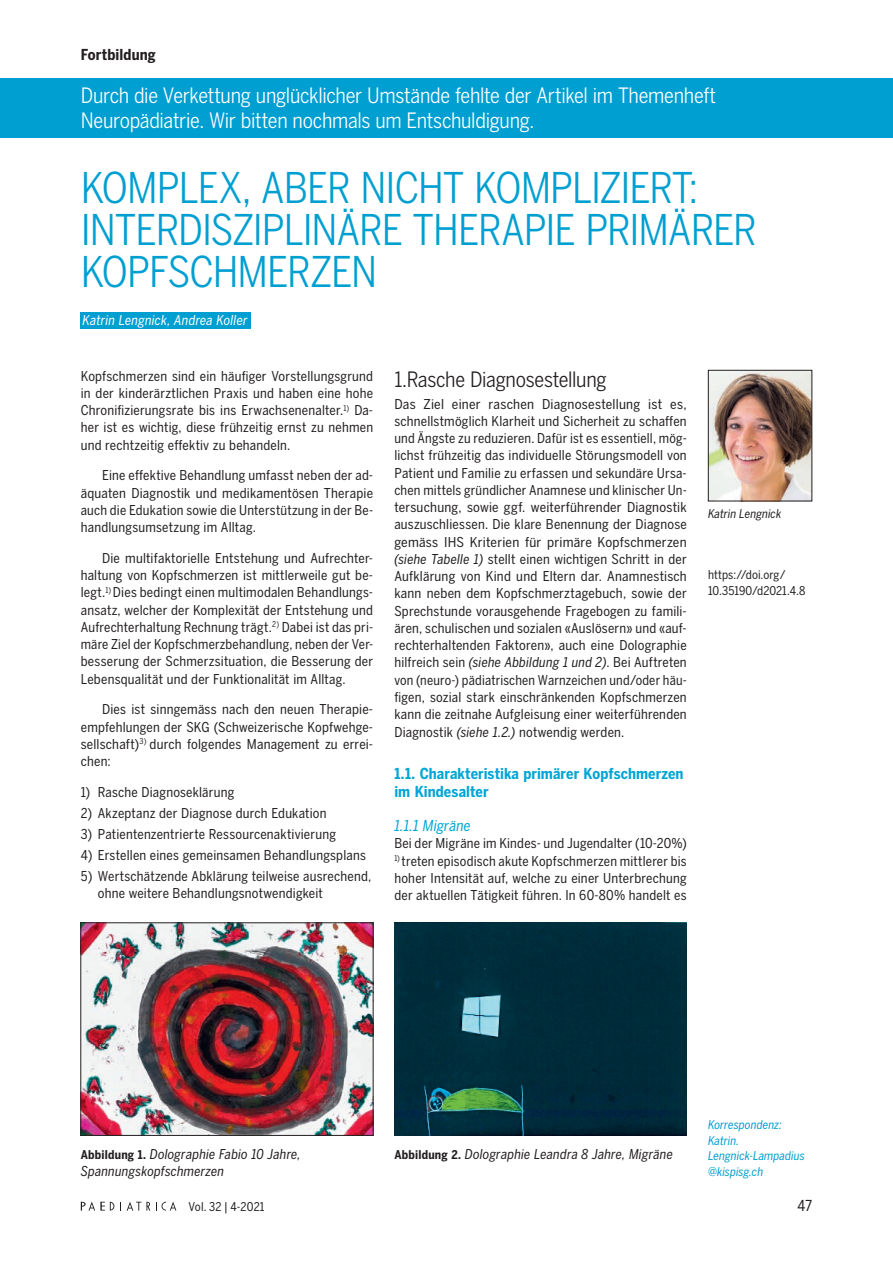
<style>
.page{position:relative;width:893px;height:1263px;background:#fff}
.page>*{position:absolute;margin:0;border:0;box-sizing:border-box;transform-origin:0 0}
.t1{font:42px/42px "Benton Sans Condensed";letter-spacing:-.025em;color:#009fd1}
.t2{font:21px/25.2px "Benton Sans Condensed";letter-spacing:-.015em;color:#fff}
.t3{font:21px "Benton Sans Condensed";letter-spacing:-.015em;color:#231f20}
.t4{font:700 15px/17.2px "Benton Sans Condensed";letter-spacing:.005em;color:#00a6d6}
.t5{font:italic 15px "Benton Sans Condensed";letter-spacing:.005em;color:#00a6d6}
.t6{font:700 15px "Benton Sans Condensed";letter-spacing:.01em;color:#231f20}
.t7{font:15px "Benton Sans Condensed";color:#231f20}
.t8{font:13.5px/17.2px "Benton Sans Condensed";letter-spacing:.015em;color:#231f20;text-align:justify}
.t9{font:italic 13.5px/17.2px "Benton Sans Condensed";letter-spacing:.015em;color:#231f20}
.t10{font:italic 13.5px "Benton Sans Condensed";letter-spacing:.01em;color:#fff}
.t11{font:italic 12px/15.8px "Benton Sans Condensed";color:#009fd1}
.t12{font:12px/15.8px "Benton Sans Condensed";letter-spacing:.005em;color:#231f20}
.t13{font:italic 12px "Benton Sans Condensed";letter-spacing:-.005em;color:#231f20}
.s1{font-style:italic}
.s2{font-weight:700;font-style:normal;font-size:12px}
</style>
<div class="page">
<svg style="left:156px;top:1201px;width:20px;height:9px"></svg>
<svg style="left:127px;top:1201px;width:23px;height:10px"></svg>
<svg style="left:81px;top:1201px;width:40px;height:9px"></svg>
<div style="left:80px;top:312px;width:170px;height:17px;background:#009fd1"></div>
<img style="left:710px;top:372px;width:100px;height:127px">
<div style="left:708px;top:370px;width:104px;height:131px;border:1px solid #231f20"></div>
<div style="left:0;top:79px;width:893px;height:59px;background:#009fd1"></div>
<img style="left:82px;top:924px;width:289px;height:210px">
<div style="left:80px;top:922px;width:293px;height:214px;border:1px solid #231f20"></div>
<img style="left:394px;top:923px;width:293px;height:212px">
<p class="t6" style="left:81px;top:45px;width:77px">Fortbildung</p>
<h2 class="t2" style="left:81px;top:82px;width:637px">Durch die Verkettung unglücklicher Umstände fehlte der Artikel im Themenheft<br>Neuropädiatrie. Wir bitten nochmals um Entschuldigung.</h2>
<h1 class="t1" style="left:81px;top:167px;width:678px">KOMPLEX, ABER NICHT KOMPLIZIERT:<br>INTERDISZIPLINÄRE THERAPIE PRIMÄRER<br>KOPFSCHMERZEN</h1>
<p class="t10" style="left:82px;top:312px;width:167px">Katrin Lengnick, Andrea Koller</p>
<p class="t8" style="left:81px;top:367px;width:294px">Kopfschmerzen sind ein häufiger Vorstellungsgrund in der kinderärztlichen Praxis und haben eine hohe Chronifizierungsrate bis ins Erwachsenenalter.<sup>1)</sup> Da&shy;her ist es wichtig, diese frühzeitig ernst zu nehmen und rechtzeitig effektiv zu behandeln.</p>
<p class="t8" style="left:81px;top:467px;width:294px;text-indent:21px">Eine effektive Behandlung umfasst neben der ad&shy;äquaten Diagnostik und medikamentösen Therapie auch die Edukation sowie die Unterstützung in der Be&shy;handlungsumsetzung im Alltag.</p>
<p class="t8" style="left:81px;top:549px;width:294px;text-indent:21px">Die multifaktorielle Entstehung und Aufrechter&shy;haltung von Kopfschmerzen ist mittlerweile gut be&shy;legt.<sup>1)</sup> Dies bedingt einen multimodalen Behandlungs&shy;ansatz, welcher der Komplexität der Entstehung und Aufrechterhaltung Rechnung trägt.<sup>2)</sup> Dabei ist das pri&shy;märe Ziel der Kopfschmerzbehandlung, neben der Ver&shy;besserung der Schmerzsituation, die Besserung der Lebensqualität und der Funktionalität im Alltag.</p>
<p class="t8" style="left:81px;top:701px;width:294px;text-indent:21px">Dies ist sinngemäss nach den neuen Therapie&shy;empfehlungen der SKG (Schweizerische Kopfwehge&shy;sellschaft)<sup>3)</sup> durch folgendes Management zu errei&shy;chen:</p>
<p class="t8" style="left:81px;top:783px;width:155px">1) Rasche Diagnoseklärung</p>
<p class="t8" style="left:81px;top:804px;width:247px">2) Akzeptanz der Diagnose durch Edukation</p>
<p class="t8" style="left:81px;top:825px;width:257px">3) Patientenzentrierte Ressourcenaktivierung</p>
<p class="t8" style="left:81px;top:846px;width:287px">4) Erstellen eines gemeinsamen Behandlungsplans</p>
<p class="t8" style="left:98px;top:867px;width:275px;text-indent:-17px">5) Wertschätzende Abklärung teilweise ausrechend, ohne weitere Behandlungsnotwendigkeit</p>
<h2 class="t3" style="left:394px;top:367px;width:214px">1.Rasche Diagnosestellung</h2>
<p class="t8" style="left:394px;top:395px;width:294px">Das Ziel einer raschen Diagnosestellung ist es, schnellstmöglich Klarheit und Sicherheit zu schaffen und Ängste zu reduzieren. Dafür ist es essentiell, mög&shy;lichst frühzeitig das individuelle Störungsmodell von Patient und Familie zu erfassen und sekundäre Ursa&shy;chen mittels gründlicher Anamnese und klinischer Un&shy;tersuchung, sowie ggf. weiterführender Diagnostik auszuschliessen. Die klare Benennung der Diagnose gemäss IHS Kriterien für primäre Kopfschmerzen <span class="s1">(siehe Tabelle 1)</span> stellt einen wichtigen Schritt in der Aufklärung von Kind und Eltern dar. Anamnestisch kann neben dem Kopfschmerztagebuch, sowie der Sprechstunde vorausgehende Fragebogen zu famili&shy;ären, schulischen und sozialen «Auslösern» und «auf&shy;rechterhaltenden Faktoren», auch eine Dolographie hilfreich sein <span class="s1">(siehe Abbildung 1 und 2)</span>. Bei Auftreten von (neuro-) pädiatrischen Warnzeichen und/oder häu&shy;figen, sozial stark einschränkenden Kopfschmerzen kann die zeitnahe Aufgleisung einer weiterführenden Diagnostik <span class="s1">(siehe 1.2.)</span> notwendig werden.</p>
<p class="t4" style="left:394px;top:765px;width:291px">1.1. Charakteristika primärer Kopfschmerzen im Kindesalter</p>
<p class="t5" style="left:394px;top:817px;width:78px">1.1.1 Migräne</p>
<p class="t8" style="left:394px;top:835px;width:294px">Bei der Migräne im Kindes- und Jugendalter (10-20%)</p>
<p class="t8" style="left:394px;top:852px;width:294px"><sup>1)</sup> treten episodisch akute Kopfschmerzen mittlerer bis hoher Intensität auf, welche zu einer Unterbrechung der aktuellen Tätigkeit führen. In 60-80% handelt es</p>
<p class="t13" style="left:708px;top:507px;width:75px">Katrin Lengnick</p>
<p class="t12" style="left:708px;top:567px;width:99px">https://doi.org/<br>10.35190/d2021.4.8</p>
<p class="t9" style="left:81px;top:1145px;width:222px"><span class="s2">Abbildung 1.</span> Dolographie Fabio 10 Jahre,<br>Spannungskopfschmerzen</p>
<p class="t9" style="left:394px;top:1145px;width:280px"><span class="s2">Abbildung 2.</span> Dolographie Leandra 8 Jahre, Migräne</p>
<p class="t11" style="left:708px;top:1117px;width:98px">Korrespondenz:<br>Katrin.<br>Lengnick-Lampadius @kispisg.ch</p>
<p class="t12" style="left:188px;top:1198px;width:78px">Vol. 32 | 4-2021</p>
<p class="t7" style="left:797px;top:1196px;width:16px">47</p>
</div>
